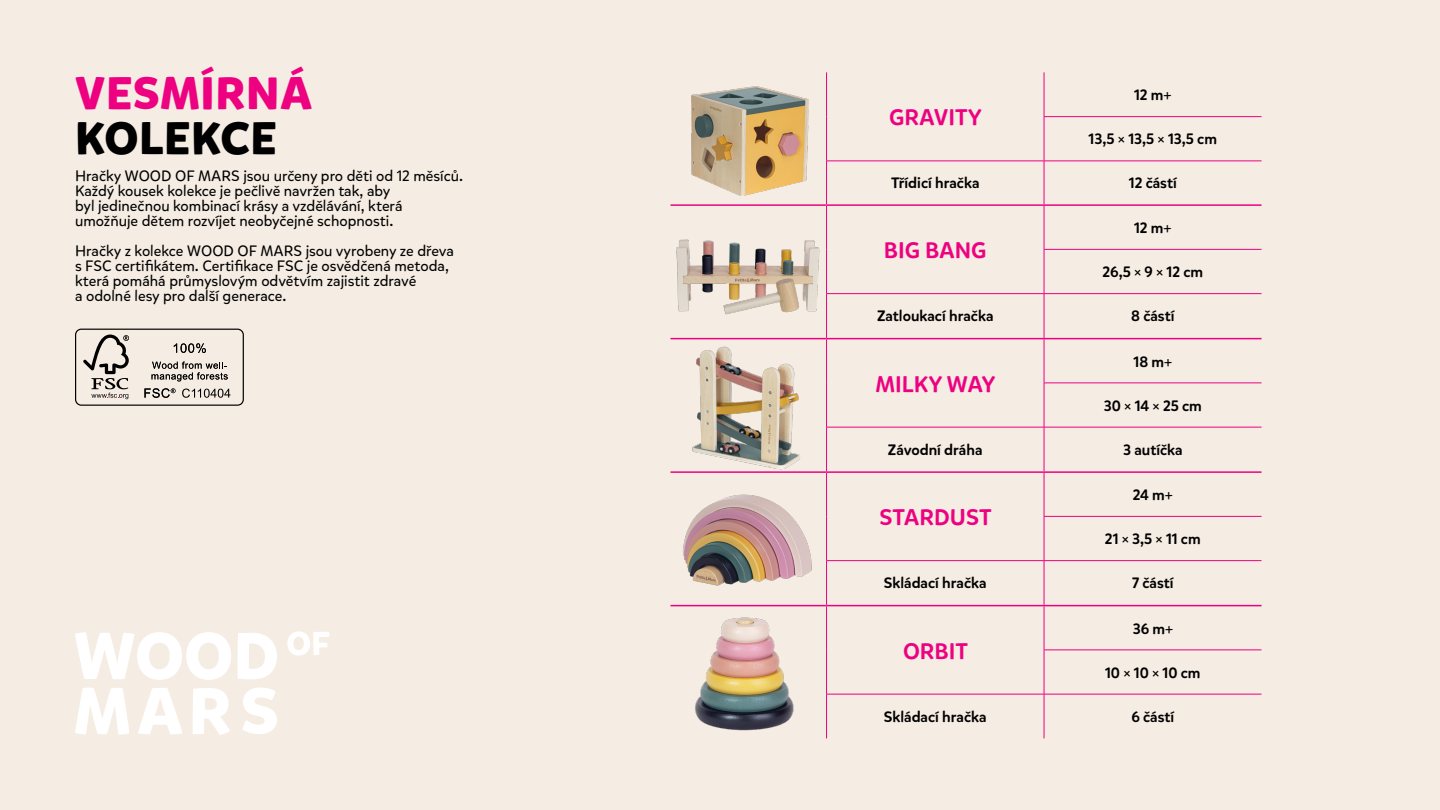
<style>
.page{position:relative;width:1440px;height:810px;background:#f5ece3}
.page>*{position:absolute;margin:0;border:0;box-sizing:border-box;transform-origin:0 0}
.t1{font:700 45.3px "Mikado";letter-spacing:.015em;color:#ed0181}
.t2{font:700 45.3px "Mikado";letter-spacing:.015em;color:#000}
.t3{font:500 22.5px "Mikado";color:#ed0181}
.t4{font:15px/15px "Mikado";color:#000}
.t5{font:500 15px "Mikado";color:#000}
</style>
<div class="page">
<div style="left:75px;top:329px;width:169px;height:77px;border:1px solid #000;border-radius:6px"></div>
<svg style="left:83px;top:335px;width:46px;height:64px"></svg>
<svg style="left:174px;top:343px;width:32px;height:10px"></svg>
<svg style="left:152px;top:362px;width:76px;height:19px"></svg>
<svg style="left:144px;top:388px;width:32px;height:10px"></svg>
<svg style="left:182px;top:389px;width:48px;height:9px"></svg>
<hr style="left:1044px;top:72px;width:1px;height:44px;background:#ed0181">
<hr style="left:1044px;top:117px;width:1px;height:44px;background:#ed0181">
<hr style="left:1044px;top:206px;width:1px;height:43px;background:#ed0181">
<hr style="left:1044px;top:250px;width:1px;height:43px;background:#ed0181">
<hr style="left:1044px;top:339px;width:1px;height:44px;background:#ed0181">
<hr style="left:1044px;top:383px;width:1px;height:44px;background:#ed0181">
<hr style="left:1044px;top:473px;width:1px;height:43px;background:#ed0181">
<hr style="left:1044px;top:517px;width:1px;height:43px;background:#ed0181">
<hr style="left:1044px;top:606px;width:1px;height:44px;background:#ed0181">
<hr style="left:1044px;top:650px;width:1px;height:44px;background:#ed0181">
<hr style="left:1044px;top:161px;width:1px;height:43px;background:#ed0181">
<hr style="left:1044px;top:294px;width:1px;height:44px;background:#ed0181">
<hr style="left:1044px;top:427px;width:1px;height:44px;background:#ed0181">
<hr style="left:1044px;top:561px;width:1px;height:44px;background:#ed0181">
<hr style="left:1044px;top:694px;width:1px;height:44px;background:#ed0181">
<hr style="left:826px;top:72px;width:1px;height:45px;background:#ed0181">
<hr style="left:826px;top:117px;width:1px;height:44px;background:#ed0181">
<hr style="left:826px;top:161px;width:218px;height:1px;background:#ed0181">
<hr style="left:826px;top:161px;width:1px;height:43px;background:#ed0181">
<hr style="left:1044px;top:161px;width:218px;height:1px;background:#ed0181">
<hr style="left:826px;top:206px;width:1px;height:43px;background:#ed0181">
<hr style="left:826px;top:249px;width:1px;height:44px;background:#ed0181">
<hr style="left:826px;top:293px;width:218px;height:1px;background:#ed0181">
<hr style="left:826px;top:294px;width:1px;height:44px;background:#ed0181">
<hr style="left:1044px;top:293px;width:218px;height:1px;background:#ed0181">
<hr style="left:826px;top:339px;width:1px;height:44px;background:#ed0181">
<hr style="left:826px;top:383px;width:1px;height:44px;background:#ed0181">
<hr style="left:826px;top:427px;width:218px;height:1px;background:#ed0181">
<hr style="left:826px;top:427px;width:1px;height:44px;background:#ed0181">
<hr style="left:1044px;top:427px;width:218px;height:1px;background:#ed0181">
<hr style="left:826px;top:473px;width:1px;height:43px;background:#ed0181">
<hr style="left:826px;top:516px;width:1px;height:44px;background:#ed0181">
<hr style="left:826px;top:560px;width:218px;height:1px;background:#ed0181">
<hr style="left:826px;top:561px;width:1px;height:44px;background:#ed0181">
<hr style="left:1044px;top:560px;width:218px;height:1px;background:#ed0181">
<hr style="left:826px;top:606px;width:1px;height:44px;background:#ed0181">
<hr style="left:826px;top:650px;width:1px;height:44px;background:#ed0181">
<hr style="left:826px;top:694px;width:218px;height:1px;background:#ed0181">
<hr style="left:826px;top:694px;width:1px;height:44px;background:#ed0181">
<hr style="left:1044px;top:694px;width:218px;height:1px;background:#ed0181">
<hr style="left:670px;top:204px;width:157px;height:2px;background:#ed0181">
<hr style="left:670px;top:338px;width:157px;height:1px;background:#ed0181">
<hr style="left:670px;top:471px;width:157px;height:2px;background:#ed0181">
<hr style="left:827px;top:204px;width:217px;height:2px;background:#ed0181">
<hr style="left:1044px;top:204px;width:218px;height:2px;background:#ed0181">
<hr style="left:827px;top:338px;width:217px;height:1px;background:#ed0181">
<hr style="left:1044px;top:338px;width:218px;height:1px;background:#ed0181">
<hr style="left:827px;top:471px;width:217px;height:2px;background:#ed0181">
<hr style="left:1044px;top:471px;width:218px;height:2px;background:#ed0181">
<hr style="left:670px;top:605px;width:157px;height:1px;background:#ed0181">
<hr style="left:827px;top:605px;width:217px;height:1px;background:#ed0181">
<hr style="left:1044px;top:605px;width:218px;height:1px;background:#ed0181">
<hr style="left:1044px;top:116px;width:218px;height:1px;background:#ed0181">
<hr style="left:1044px;top:249px;width:218px;height:1px;background:#ed0181">
<hr style="left:1044px;top:383px;width:218px;height:1px;background:#ed0181">
<hr style="left:1044px;top:516px;width:218px;height:1px;background:#ed0181">
<hr style="left:1044px;top:650px;width:218px;height:1px;background:#ed0181">
<img style="left:691px;top:87px;width:117px;height:108px">
<img style="left:672px;top:239px;width:153px;height:99px">
<img style="left:676px;top:339px;width:144px;height:131px">
<img style="left:672px;top:494px;width:153px;height:237px">
<svg style="left:75px;top:632px;width:156px;height:48px"></svg>
<svg style="left:237px;top:633px;width:40px;height:46px"></svg>
<svg style="left:75px;top:687px;width:54px;height:48px"></svg>
<svg style="left:138px;top:688px;width:44px;height:47px"></svg>
<svg style="left:192px;top:688px;width:38px;height:47px"></svg>
<svg style="left:243px;top:687px;width:34px;height:47px"></svg>
<svg style="left:287px;top:631px;width:42px;height:25px"></svg>
<h1 class="t1" style="left:75px;top:65px;width:239px">VESMÍRNÁ</h1>
<h1 class="t2" style="left:75px;top:110px;width:203px">KOLEKCE</h1>
<p class="t4" style="left:75px;top:168px;width:390px">Hračky WOOD OF MARS jsou určeny pro děti od 12 měsíců.<br>Každý kousek kolekce je pečlivě navržen tak, aby<br>byl jedinečnou kombinací krásy a vzdělávání, která umožňuje dětem rozvíjet neobyčejné schopnosti.</p>
<p class="t4" style="left:75px;top:243px;width:381px">Hračky z kolekce WOOD OF MARS jsou vyrobeny ze dřeva s FSC certifikátem. Certifikace FSC je osvědčená metoda, která pomáhá průmyslovým odvětvím zajistit zdravé<br>a odolné lesy pro další generace.</p>
<h2 class="t3" style="left:889px;top:103px;width:94px">GRAVITY</h2>
<p class="t5" style="left:1134px;top:86px;width:39px">12 m+</p>
<p class="t5" style="left:1089px;top:130px;width:130px">13,5 × 13,5 × 13,5 cm</p>
<p class="t5" style="left:891px;top:174px;width:90px">Třídicí hračka</p>
<p class="t5" style="left:1129px;top:174px;width:49px">12 částí</p>
<h2 class="t3" style="left:884px;top:236px;width:104px">BIG BANG</h2>
<p class="t5" style="left:1134px;top:219px;width:39px">12 m+</p>
<p class="t5" style="left:1103px;top:263px;width:102px">26,5 × 9 × 12 cm</p>
<p class="t5" style="left:877px;top:307px;width:118px">Zatloukací hračka</p>
<p class="t5" style="left:1131px;top:307px;width:45px">8 částí</p>
<h2 class="t3" style="left:876px;top:370px;width:122px">MILKY WAY</h2>
<p class="t5" style="left:1134px;top:352px;width:40px">18 m+</p>
<p class="t5" style="left:1104px;top:396px;width:100px">30 × 14 × 25 cm</p>
<p class="t5" style="left:888px;top:441px;width:96px">Závodní dráha</p>
<p class="t5" style="left:1123px;top:441px;width:61px">3 autíčka</p>
<h2 class="t3" style="left:879px;top:503px;width:114px">STARDUST</h2>
<p class="t5" style="left:1133px;top:486px;width:42px">24 m+</p>
<p class="t5" style="left:1105px;top:530px;width:97px">21 × 3,5 × 11 cm</p>
<p class="t5" style="left:884px;top:574px;width:104px">Skládací hračka</p>
<p class="t5" style="left:1132px;top:574px;width:43px">7 částí</p>
<h2 class="t3" style="left:903px;top:637px;width:67px">ORBIT</h2>
<p class="t5" style="left:1133px;top:619px;width:42px">36 m+</p>
<p class="t5" style="left:1105px;top:663px;width:97px">10 × 10 × 10 cm</p>
<p class="t5" style="left:884px;top:708px;width:104px">Skládací hračka</p>
<p class="t5" style="left:1131px;top:708px;width:44px">6 částí</p>
</div>
